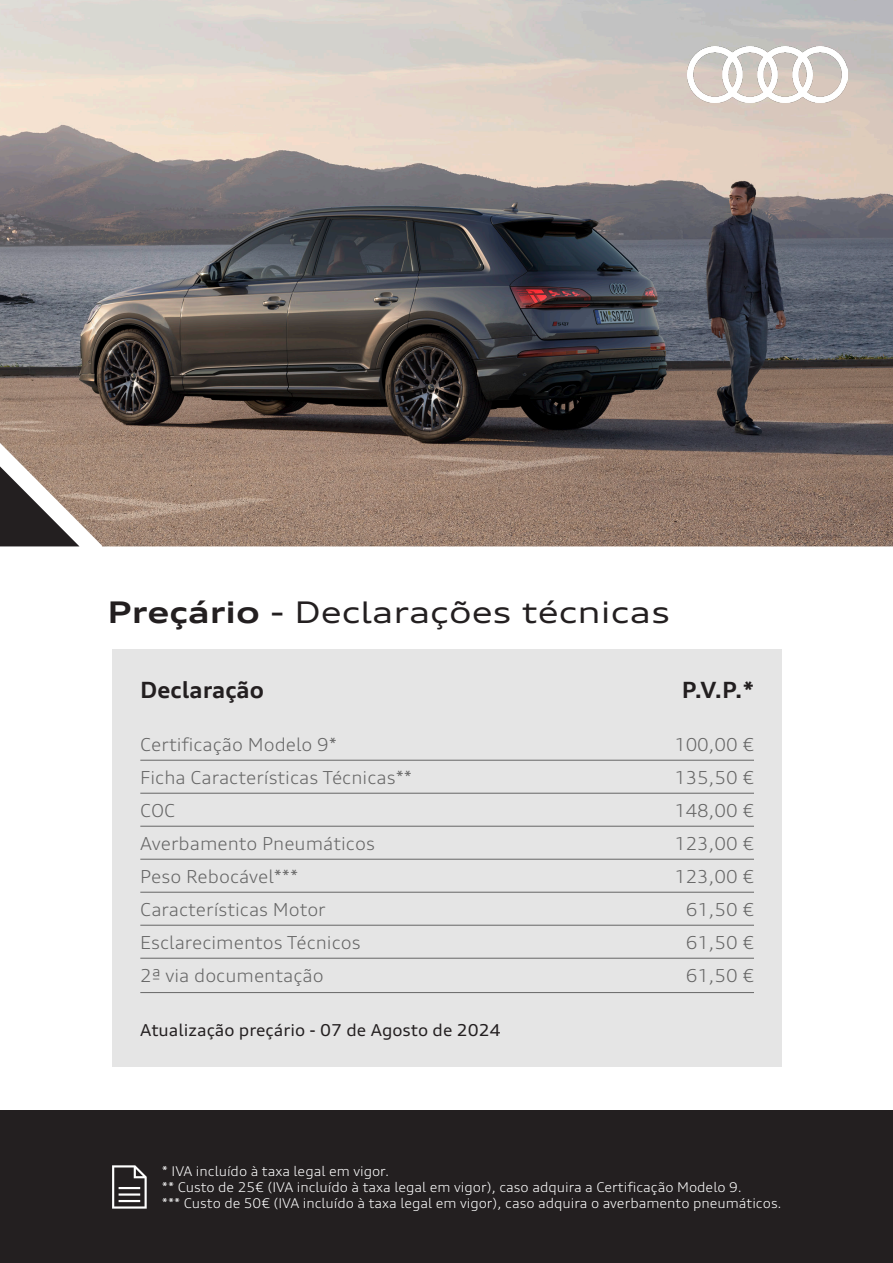
<style>
.page{position:relative;width:893px;height:1263px;background:#fff}
.page>*{position:absolute;margin:0;border:0;box-sizing:border-box;transform-origin:0 0}
.t1{font:expanded 30px "Audi Type";color:#231f20}
.t2{font:700 expanded 22.5px "Audi Type";color:#231f20}
.t3{font:300 expanded 18px "Audi Type";color:#666}
.t4{font:expanded 16.5px "Audi Type";color:#231f20}
.t5{font:300 expanded 13.5px "Audi Type";color:#fff}
.s1{font-weight:700}
</style>
<div class="page">
<img style="left:0;top:0;width:893px;height:546px">
<svg style="left:0;top:466px;width:79px;height:80px"></svg>
<div style="left:1px;top:1111px;width:892px;height:152px;background:#231f20"></div>
<div style="left:112px;top:650px;width:669px;height:417px;background:#e5e5e5"></div>
<hr style="left:140px;top:760px;width:614px;height:1px;background:#666">
<hr style="left:140px;top:892px;width:614px;height:1px;background:#666">
<hr style="left:140px;top:826px;width:614px;height:1px;background:#666">
<hr style="left:140px;top:958px;width:614px;height:1px;background:#666">
<hr style="left:140px;top:992px;width:614px;height:1px;background:#666">
<hr style="left:140px;top:793px;width:614px;height:1px;background:#666">
<hr style="left:140px;top:925px;width:614px;height:1px;background:#666">
<hr style="left:140px;top:859px;width:614px;height:1px;background:#666">
<img style="left:687px;top:47px;width:161px;height:55px">
<svg style="left:112px;top:1165px;width:35px;height:43px"></svg>
<p class="t1" style="left:107px;top:593px;width:564px"><span class="s1">Preçário</span> - Declarações técnicas</p>
<p class="t2" style="left:140px;top:675px;width:125px">Declaração</p>
<p class="t3" style="left:140px;top:734px;width:198px">Certificação Modelo 9*</p>
<p class="t2" style="left:682px;top:675px;width:74px">P.V.P.*</p>
<p class="t3" style="left:674px;top:734px;width:82px">100,00 €</p>
<p class="t3" style="left:140px;top:766px;width:273px">Ficha Características Técnicas**</p>
<p class="t3" style="left:674px;top:766px;width:82px">135,50 €</p>
<p class="t3" style="left:140px;top:799px;width:36px">COC</p>
<p class="t3" style="left:674px;top:799px;width:82px">148,00 €</p>
<p class="t3" style="left:140px;top:832px;width:236px">Averbamento Pneumáticos</p>
<p class="t3" style="left:674px;top:832px;width:82px">123,00 €</p>
<p class="t3" style="left:140px;top:865px;width:160px">Peso Rebocável***</p>
<p class="t3" style="left:674px;top:865px;width:82px">123,00 €</p>
<p class="t3" style="left:140px;top:898px;width:187px">Características Motor</p>
<p class="t3" style="left:686px;top:898px;width:70px">61,50 €</p>
<p class="t3" style="left:140px;top:931px;width:222px">Esclarecimentos Técnicos</p>
<p class="t3" style="left:686px;top:931px;width:70px">61,50 €</p>
<p class="t3" style="left:140px;top:964px;width:185px">2ª via documentação</p>
<p class="t3" style="left:686px;top:964px;width:70px">61,50 €</p>
<p class="t4" style="left:140px;top:1020px;width:362px">Atualização preçário - 07 de Agosto de 2024</p>
<p class="t5" style="left:162px;top:1162px;width:229px">* IVA incluído à taxa legal em vigor.</p>
<p class="t5" style="left:162px;top:1178px;width:582px">** Custo de 25€ (IVA incluído à taxa legal em vigor), caso adquira a Certificação Modelo 9.</p>
<p class="t5" style="left:162px;top:1195px;width:621px">*** Custo de 50€ (IVA incluído à taxa legal em vigor), caso adquira o averbamento pneumáticos.</p>
</div>
